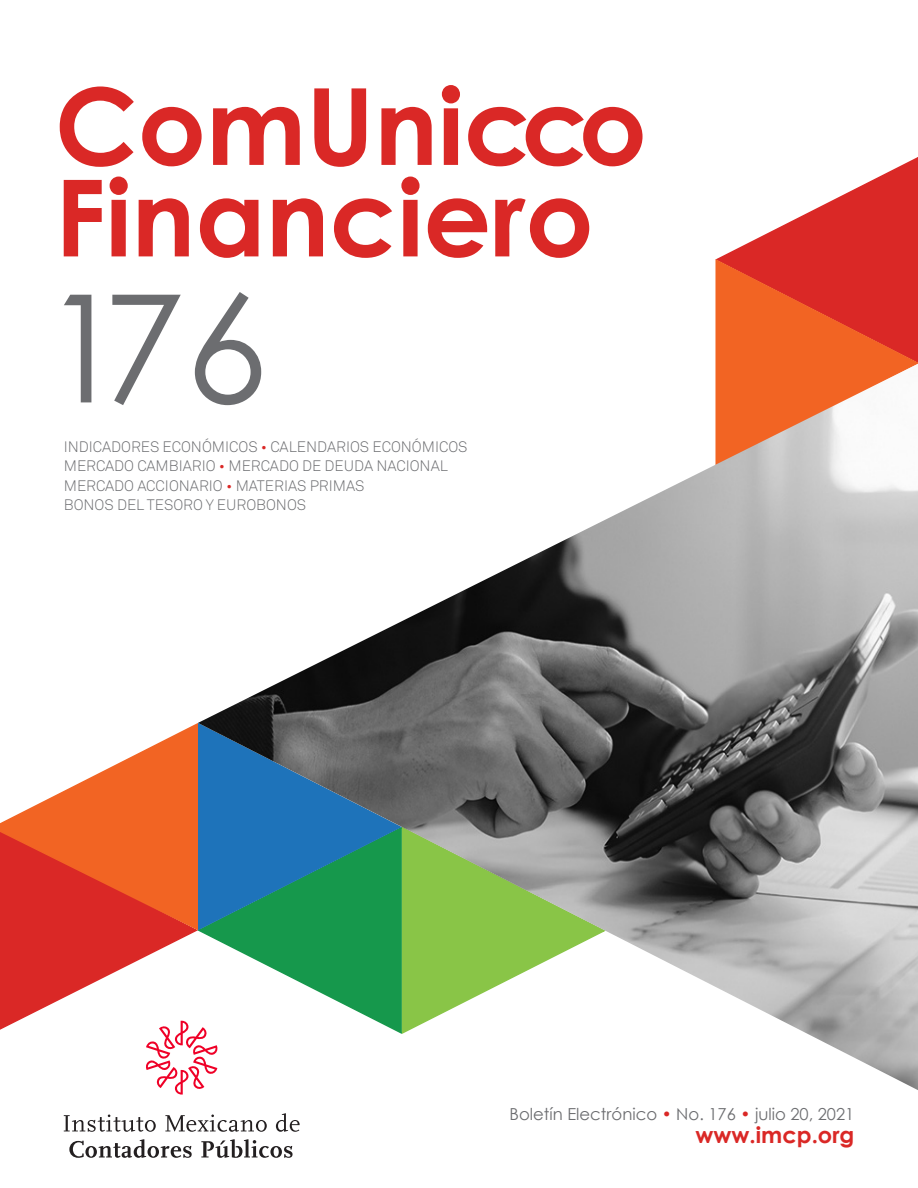
<style>
.page{position:relative;width:918px;height:1188px;background:#fff}
.page>*{position:absolute;margin:0;border:0;box-sizing:border-box;transform-origin:0 0}
.t1{font:150px "Century Gothic";color:#6c6d70}
.t2{font:700 106.5px "Century Gothic";color:#da2826}
.t3{font:700 22.5px "Century Gothic";color:#da2826}
.t4{font:16.5px "Century Gothic";color:#6c6d70}
._1er_parrafo{font:300 15px "Akkurat";color:#6c6d70}
.s1{color:#da2826}
</style>
<div class="page">
<svg style="left:715px;top:157px;width:203px;height:207px"></svg>
<img style="left:200px;top:364px;width:718px;height:726px">
<svg style="left:0;top:722px;width:606px;height:373px"></svg>
<svg style="left:64px;top:1115px;width:92px;height:17px"></svg>
<svg style="left:165px;top:1115px;width:102px;height:17px"></svg>
<svg style="left:276px;top:1113px;width:24px;height:19px"></svg>
<svg style="left:69px;top:1139px;width:123px;height:19px"></svg>
<svg style="left:201px;top:1139px;width:92px;height:19px"></svg>
<p class="t2" style="left:55px;top:59px;width:594px">ComUnicco</p>
<p class="t2" style="left:55px;top:151px;width:540px">Financiero</p>
<p class="t1" style="left:43px;top:257px;width:227px">176</p>
<p class="_1er_parrafo" style="left:64px;top:438px;width:405px">INDICADORES ECONÓMICOS <span class="s1">•</span> CALENDARIOS ECONÓMICOS</p>
<p class="_1er_parrafo" style="left:64px;top:457px;width:386px">MERCADO CAMBIARIO <span class="s1">•</span> MERCADO DE DEUDA NACIONAL</p>
<p class="_1er_parrafo" style="left:64px;top:477px;width:302px">MERCADO ACCIONARIO <span class="s1">•</span> MATERIAS PRIMAS</p>
<p class="_1er_parrafo" style="left:64px;top:496px;width:244px">BONOS DEL TESORO Y EUROBONOS</p>
<p class="t4" style="left:510px;top:1104px;width:346px">Boletín Electrónico <span class="s1">•</span> No. 176 <span class="s1">•</span> julio 20, 2021</p>
<p class="t3" style="left:696px;top:1120px;width:160px">www.imcp.org</p>
</div>
